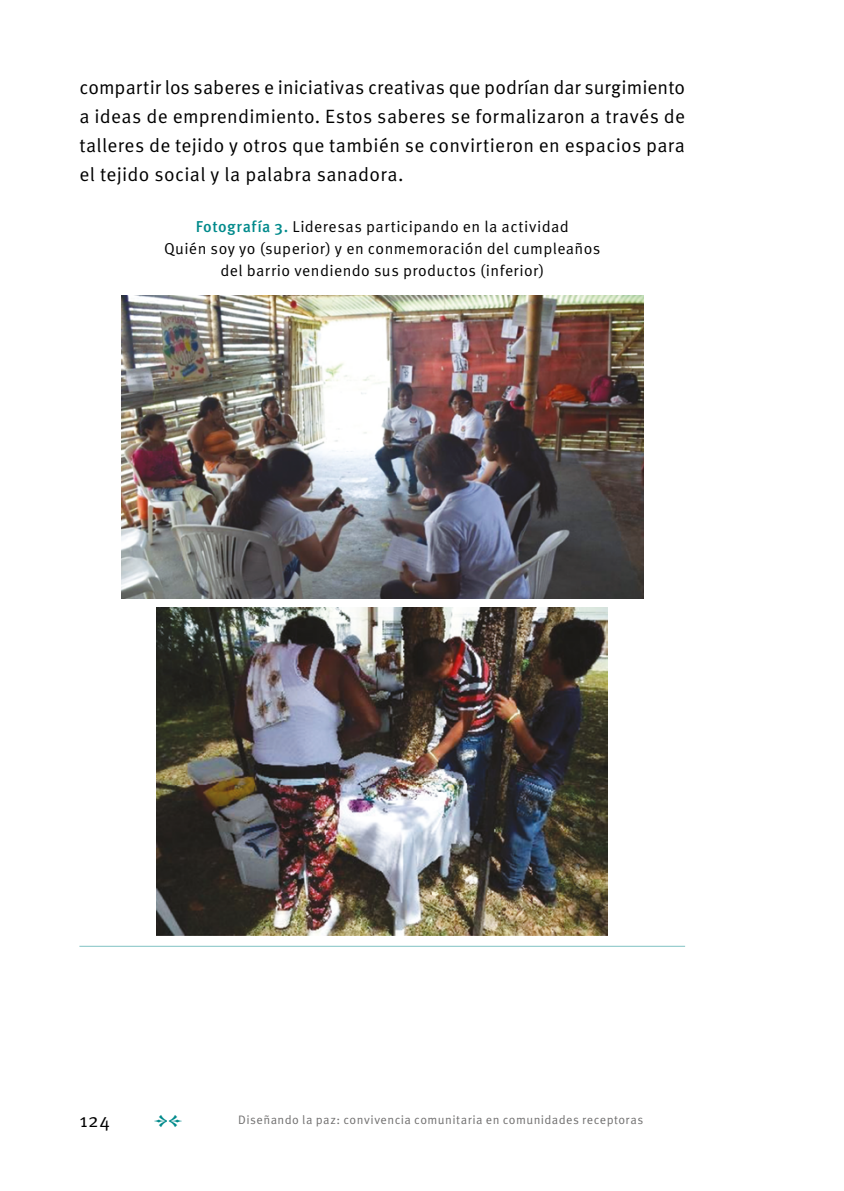
<style>
.page{position:relative;width:844px;height:1191px;background:#fff}
.page>*{position:absolute;margin:0;border:0;box-sizing:border-box;transform-origin:0 0}
._02Body_san{font:19.25px/29.1px "Meta Pro";letter-spacing:.015em;color:#000;text-align:justify}
.Tit_Graf_Tab{font:15.75px/22.1px "Meta Pro";letter-spacing:.025em;color:#000;text-align:center}
.t1{font:12.25px "Meta Pro";letter-spacing:.035em;color:#706f6f}
.s1{font-weight:500;color:#008a8b}
</style>
<div class="page">
<hr style="left:79px;top:946px;width:606px;height:1px;background:#81c2c3">
<img style="left:121px;top:296px;width:522px;height:302px">
<img style="left:156px;top:607px;width:451px;height:328px">
<p class="_02Body_san" style="left:79px;top:73px;width:607px">compartir los saberes e iniciativas creativas que podrían dar surgimiento a ideas de emprendimiento. Estos saberes se formalizaron a través de talleres de tejido y otros que también se convirtieron en espacios para el tejido social y la palabra sanadora.</p>
<p class="Tit_Graf_Tab" style="left:164px;top:216px;width:438px"><span class="s1">Fotografía 3.</span> Lideresas participando en la actividad<br>Quién soy yo (superior) y en conmemoración del cumpleaños del barrio vendiendo sus productos (inferior)</p>
<p class="_02Body_san" style="left:79px;top:1106px;width:32px">124</p>
<p class="t1" style="left:238px;top:1111px;width:406px">Diseñando la paz: convivencia comunitaria en comunidades receptoras</p>
</div>
